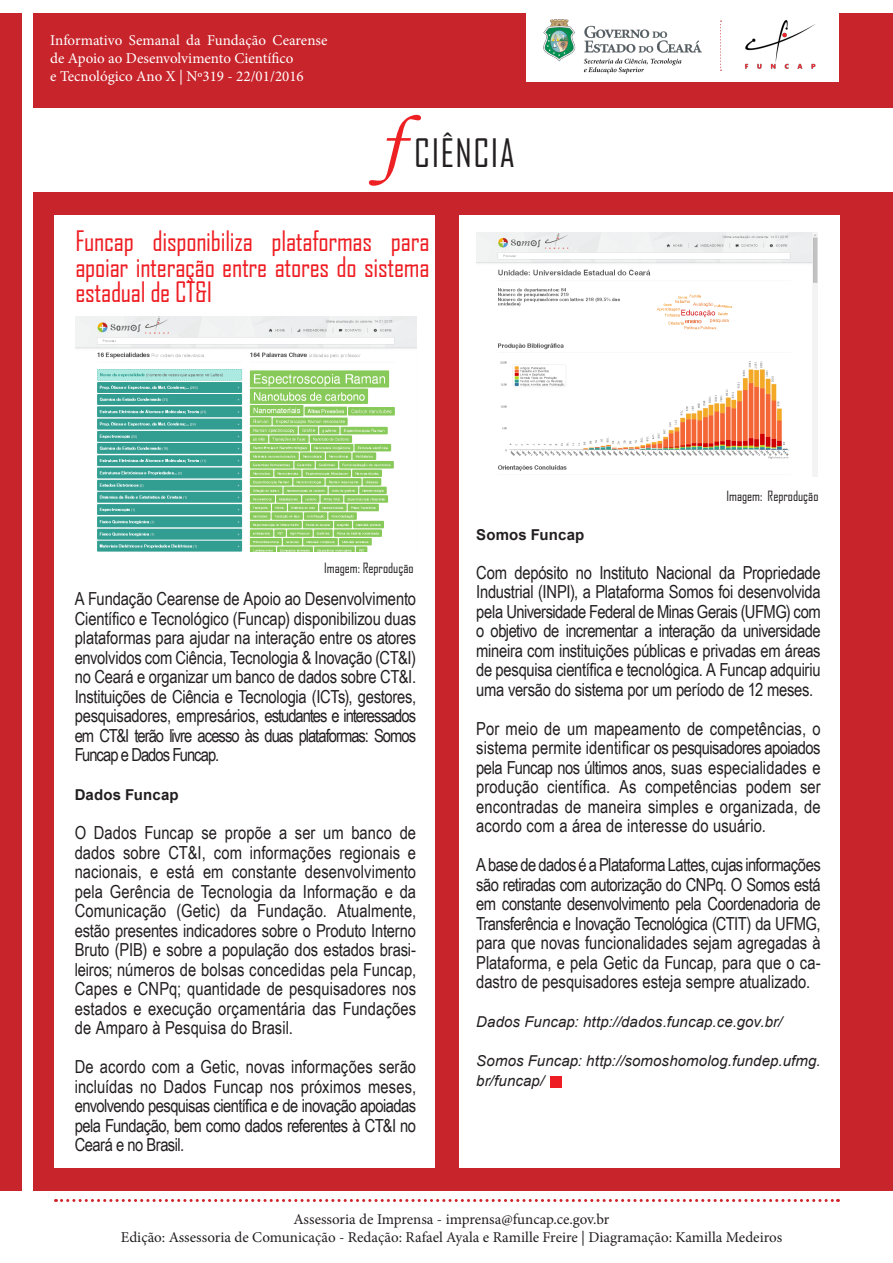
<style>
.page{position:relative;width:893px;height:1263px;background:#fff}
.page>*{position:absolute;margin:0;border:0;box-sizing:border-box;transform-origin:0 0}
.t1{font:37.5px "Agency FB";letter-spacing:.04em;color:#231f20}
.t2{font:27px/25.5px "Agency FB";letter-spacing:-.01em;color:#ee1d23;text-align:justify}
.t3{font:18px/19.5px "Arial Narrow";letter-spacing:-.005em;color:#231f20;text-align:justify}
.t4{font:15px/18px "Minion Pro";color:#231f20;text-align:center}
.t5{font:15px/18px "Minion Pro";color:#fff}
.t6{font:italic 15px/19.5px "Arial";letter-spacing:.01em;color:#231f20}
.t7{font:700 15px "Arial";letter-spacing:.01em;color:#231f20}
.t8{font:13.5px "Agency FB";color:#231f20}
.s1{font-family:"Monotype Corsiva";font-size:75px;color:#ed2024}
</style>
<div class="page">
<svg style="left:56px;top:1199px;width:782px;height:3px"></svg>
<div style="left:0;top:13px;width:893px;height:1178px;background:#c8242b"></div>
<div style="left:526px;top:6px;width:312px;height:75px;background:#fff"></div>
<div style="left:24px;top:109px;width:869px;height:83px;background:#fff"></div>
<div style="left:23px;top:0;width:10px;height:1263px;background:#fff"></div>
<img style="left:543px;top:19px;width:159px;height:55px">
<img style="left:745px;top:20px;width:71px;height:49px">
<svg style="left:720px;top:21px;width:1px;height:50px"></svg>
<div style="left:55px;top:215px;width:380px;height:953px;background:#fff"></div>
<div style="left:459px;top:215px;width:380px;height:953px;background:#fff"></div>
<img style="left:75px;top:316px;width:342px;height:235px">
<div style="left:550px;top:1076px;width:11px;height:11px;background:#ee1d23"></div>
<img style="left:476px;top:233px;width:342px;height:243px">
<p class="t5" style="left:50px;top:31px;width:279px">Informativo Semanal da Fundação Cearense de Apoio ao Desenvolvimento Científico</p>
<p class="t5" style="left:50px;top:67px;width:255px">e Tecnológico Ano X | Nº319 - 22/01/2016</p>
<p class="t1" style="left:380px;top:130px;width:137px"><span class="s1">f</span> CIÊNCIA</p>
<p class="t2" style="left:75px;top:228px;width:356px">Funcap disponibiliza plataformas para apoiar interação entre atores do sistema estadual de CT&amp;I</p>
<p class="t8" style="left:324px;top:560px;width:91px">Imagem: Reprodução</p>
<p class="t3" style="left:75px;top:588px;width:343px">A Fundação Cearense de Apoio ao Desenvolvimento Científico e Tecnológico (Funcap) disponibilizou duas plataformas para ajudar na interação entre os atores envolvidos com Ciência, Tecnologia &amp; Inovação (CT&amp;I) no Ceará e organizar um banco de dados sobre CT&amp;I.<br>Instituições de Ciência e Tecnologia (ICTs), gestores, pesquisadores, empresários, estudantes e interessados em CT&amp;I terão livre acesso às duas plataformas: Somos Funcap e Dados Funcap.</p>
<p class="t7" style="left:75px;top:785px;width:105px">Dados Funcap</p>
<p class="t3" style="left:75px;top:822px;width:343px">O Dados Funcap se propõe a ser um banco de dados sobre CT&amp;I, com informações regionais e nacionais, e está em constante desenvolvimento pela Gerência de Tecnologia da Informação e da Comunicação (Getic) da Fundação. Atualmente, estão presentes indicadores sobre o Produto Interno Bruto (PIB) e sobre a população dos estados brasi&shy;leiros; números de bolsas concedidas pela Funcap, Capes e CNPq; quantidade de pesquisadores nos estados e execução orçamentária das Fundações de Amparo à Pesquisa do Brasil.</p>
<p class="t3" style="left:75px;top:1056px;width:343px">De acordo com a Getic, novas informações serão incluídas no Dados Funcap nos próximos meses, envolvendo pesquisas científica e de inovação apoiadas pela Fundação, bem como dados referentes à CT&amp;I no Ceará e no Brasil.</p>
<p class="t8" style="left:726px;top:488px;width:93px">Imagem: Reprodução</p>
<p class="t7" style="left:476px;top:524px;width:110px">Somos Funcap</p>
<p class="t3" style="left:476px;top:562px;width:346px">Com depósito no Instituto Nacional da Propriedade Industrial (INPI), a Plataforma Somos foi desenvolvida pela Universidade Federal de Minas Gerais (UFMG) com o objetivo de incrementar a interação da universidade mineira com instituições públicas e privadas em áreas de pesquisa científica e tecnológica. A Funcap adquiriu uma versão do sistema por um período de 12 meses.</p>
<p class="t3" style="left:476px;top:718px;width:346px">Por meio de um mapeamento de competências, o sistema permite identificar os pesquisadores apoiados pela Funcap nos últimos anos, suas especialidades e produção científica. As competências podem ser encontradas de maneira simples e organizada, de acordo com a área de interesse do usuário.</p>
<p class="t3" style="left:476px;top:854px;width:346px">A base de dados é a Plataforma Lattes, cujas informações são retiradas com autorização do CNPq. O Somos está em constante desenvolvimento pela Coordenadoria de Transferência e Inovação Tecnológica (CTIT) da UFMG, para que novas funcionalidades sejam agregadas à Plataforma, e pela Getic da Funcap, para que o ca&shy;dastro de pesquisadores esteja sempre atualizado.</p>
<p class="t6" style="left:476px;top:1012px;width:307px">Dados Funcap: http://dados.funcap.ce.gov.br/</p>
<p class="t6" style="left:476px;top:1051px;width:346px">Somos Funcap: http://somoshomolog.fundep.ufmg. br/funcap/</p>
<p class="t4" style="left:121px;top:1210px;width:663px">Assessoria de Imprensa - imprensa@funcap.ce.gov.br<br>Edição: Assessoria de Comunicação - Redação: Rafael Ayala e Ramille Freire | Diagramação: Kamilla Medeiros</p>
</div>
